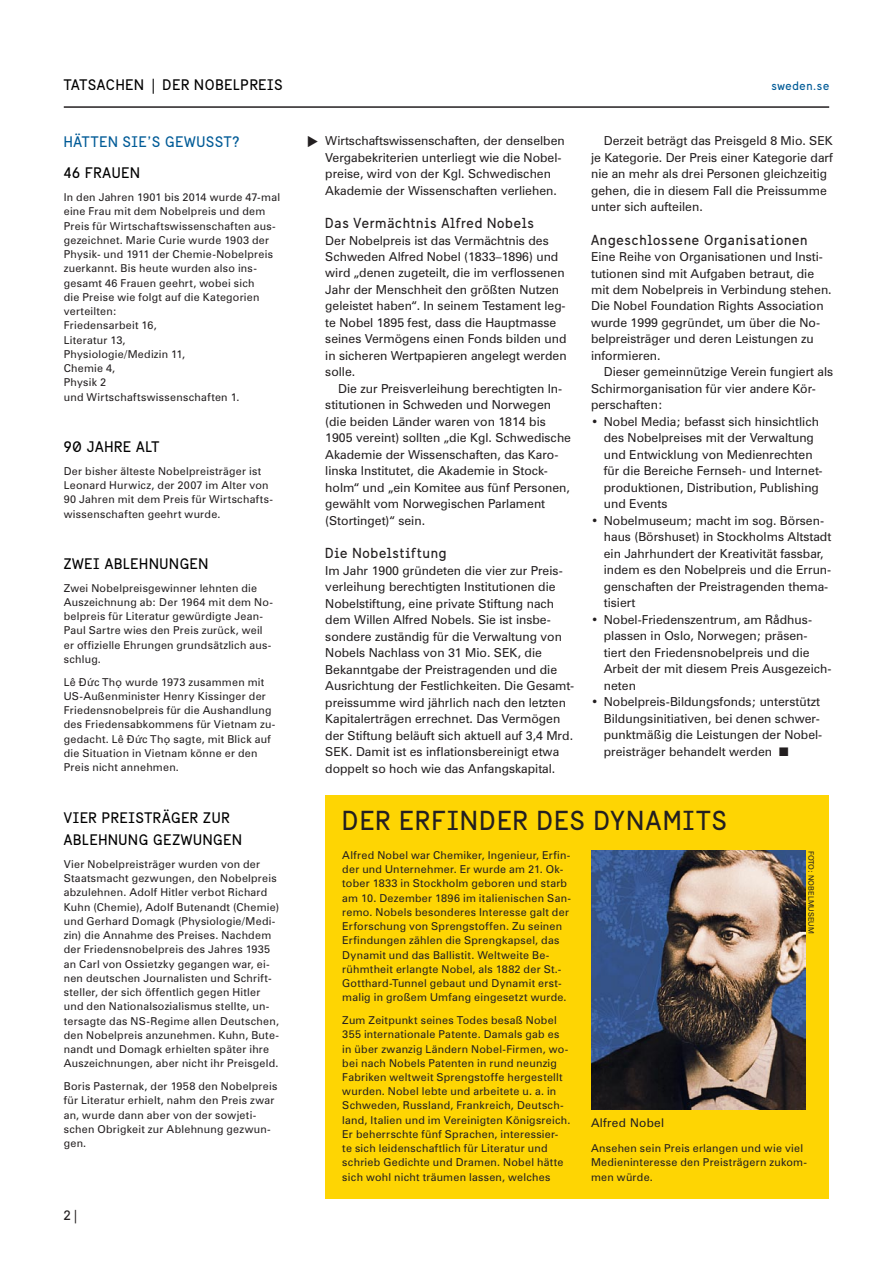
<style>
.page{position:relative;width:893px;height:1263px;background:#fff}
.page>*{position:absolute;margin:0;border:0;box-sizing:border-box;transform-origin:0 0}
.t1{font:27px "Sweden Sans";letter-spacing:.055em;color:#231f20}
.t2{font:15px "Sweden Sans";letter-spacing:.05em;color:#000}
.t3{font:15px "Sweden Sans";letter-spacing:.05em;color:#005b97}
.t4{font:14.25px "Sweden Sans";letter-spacing:.05em;color:#231f20}
.t5{font:13.5px "Sweden Sans";color:#231f20}
.t6{font:12.3px/16.5px "Zurich BT";color:#231f20}
.t7{font:12px "Zurich BT";letter-spacing:.025em;color:#231f20}
.t8{font:12px "Sweden Sans";letter-spacing:.05em;color:#005b97}
.t9{font:10.8px/14.2px "Zurich BT";letter-spacing:.02em;color:#231f20}
.t10{font:7.5px "Zurich BT";color:#231f20}
</style>
<div class="page">
<hr style="left:64px;top:106px;width:765px;height:2px;background:#231f20">
<div style="left:325px;top:795px;width:504px;height:404px;background:#fed503"></div>
<img style="left:591px;top:850px;width:215px;height:260px">
<h2 class="t2" style="left:64px;top:76px;width:220px">Tatsachen | Der Nobelpreis</h2>
<h2 class="t3" style="left:64px;top:133px;width:177px">HÄTTEN SIE ’S GEWUSST?</h2>
<h2 class="t2" style="left:64px;top:164px;width:67px">46 FRAUEN</h2>
<p class="t9" style="left:64px;top:190px;width:218px">In den Jahren 1901 bis 2014 wurde 47-mal eine Frau mit dem Nobelpreis und dem<br>Preis für Wirtschaftswissenschaften aus&shy;gezeichnet. Marie Curie wurde 1903 der<br>Physik- und 1911 der Chemie-Nobelpreis zuerkannt. Bis heute wurden also ins&shy;gesamt 46 Frauen geehrt, wobei sich<br>die Preise wie folgt auf die Kategorien verteilten:<br>Friedensarbeit 16,<br>Literatur 13,<br>Physiologie/Medizin 11,<br>Chemie 4,<br>Physik 2<br>und Wirtschaftswissenschaften 1.</p>
<h2 class="t2" style="left:64px;top:438px;width:42px">90 JAHRE</h2>
<h2 class="t2" style="left:136px;top:438px;width:25px">ALT</h2>
<p class="t9" style="left:64px;top:464px;width:211px">Der bisher älteste Nobelpreisträger ist Leonard Hurwicz, der 2007 im Alter von 90 Jahren mit dem Preis für Wirtschafts&shy;wissenschaften geehrt wurde.</p>
<h2 class="t2" style="left:64px;top:555px;width:51px">ZWEI ABLEHN</h2>
<h2 class="t2" style="left:160px;top:555px;width:40px">UNGEN</h2>
<p class="t9" style="left:64px;top:581px;width:211px">Zwei Nobelpreisgewinner lehnten die Auszeichnung ab: Der 1964 mit dem No&shy;belpreis für Literatur gewürdigte Jean-Paul Sartre wies den Preis zurück, weil er offizielle Ehrungen grundsätzlich aus&shy;schlug.</p>
<p class="t9" style="left:64px;top:675px;width:213px">Lê Đú<sup>,</sup>c Tho. wurde 1973 zusammen mit US-Außenminister Henry Kissinger der Friedensnobelpreis für die Aushandlung des Friedensabkommens für Vietnam zu&shy;gedacht. Lê Đú<sup>,</sup>c Tho. sagte, mit Blick auf die Situation in Vietnam könne er den Preis nicht annehmen.</p>
<h2 class="t2" style="left:64px;top:808px;width:18px">VIER</h2>
<h2 class="t2" style="left:102px;top:808px;width:128px">Preisträg er ZUR</h2>
<h2 class="t2" style="left:64px;top:831px;width:10px">ABLEHN</h2>
<h2 class="t2" style="left:119px;top:831px;width:115px">UNG GEZWUNGEN</h2>
<p class="t9" style="left:64px;top:857px;width:217px">Vier Nobelpreisträger wurden von der Staatsmacht gezwungen, den Nobelpreis abzulehnen. Adolf Hitler verbot Richard Kuhn (Chemie), Adolf Butenandt (Chemie) und Gerhard Domagk (Physiologie/Medi&shy;zin) die Annahme des Preises. Nachdem der Friedensnobelpreis des Jahres 1935 an Carl von Ossietzky gegangen war, ei&shy;nen deutschen Journalisten und Schrift&shy;steller, der sich öffentlich gegen Hitler und den Nationalsozialismus stellte, un&shy;tersagte das NS-Regime allen Deutschen, den Nobelpreis anzunehmen. Kuhn, Bute&shy;nandt und Domagk erhielten später ihre Auszeichnungen, aber nicht ihr Preisgeld.</p>
<p class="t9" style="left:64px;top:1079px;width:215px">Boris Pasternak, der 1958 den Nobelpreis für Literatur erhielt, nahm den Preis zwar an, wurde dann aber von der sowjeti&shy;schen Obrigkeit zur Ablehnung gezwun&shy;gen.</p>
<p class="t5" style="left:64px;top:1207px;width:15px">2 |</p>
<p class="t8" style="left:771px;top:78px;width:59px">sweden.se</p>
<p class="t6" style="left:325px;top:133px;width:241px">Wirtschaftswissenschaften, der denselben Vergabekriterien unterliegt wie die Nobel&shy;preise, wird von der Kgl. Schwedischen Akademie der Wissenschaften verliehen.</p>
<h3 class="t4" style="left:325px;top:214px;width:210px">Das Vermächtnis Alfred Nobels</h3>
<p class="t6" style="left:325px;top:232px;width:243px">Der Nobelpreis ist das Vermächtnis des Schweden Alfred Nobel (1833–1896) und wird „denen zugeteilt, die im verflossenen Jahr der Menschheit den größten Nutzen geleistet haben“. In seinem Testament leg&shy;te Nobel 1895 fest, dass die Hauptmasse seines Vermögens einen Fonds bilden und in sicheren Wertpapieren angelegt werden solle.</p>
<p class="t6" style="left:325px;top:380px;width:247px;text-indent:13px">Die zur Preisverleihung berechtigten In&shy;stitutionen in Schweden und Norwegen (die beiden Länder waren von 1814 bis 1905 vereint) sollten „die Kgl. Schwedische Akademie der Wissenschaften, das Karo&shy;linska Institutet, die Akademie in Stock&shy;holm“ und „ein Komitee aus fünf Personen, gewählt vom Norwegischen Parlament (Stortinget)“ sein.</p>
<h3 class="t4" style="left:325px;top:544px;width:123px">Die Nobelstiftung</h3>
<p class="t6" style="left:325px;top:562px;width:250px">Im Jahr 1900 gründeten die vier zur Preis&shy;verleihung berechtigten Institutionen die Nobelstiftung, eine private Stiftung nach dem Willen Alfred Nobels. Sie ist insbe&shy;sondere zuständig für die Verwaltung von Nobels Nachlass von 31 Mio. SEK, die Bekanntgabe der Preistragenden und die Ausrichtung der Festlichkeiten. Die Gesamt&shy;preissumme wird jährlich nach den letzten Kapitalerträgen errechnet. Das Vermögen der Stiftung beläuft sich aktuell auf 3,4 Mrd.<br>SEK. Damit ist es inflationsbereinigt etwa doppelt so hoch wie das Anfangskapital.</p>
<p class="t6" style="left:591px;top:133px;width:243px;text-indent:13px">Derzeit beträgt das Preisgeld 8 Mio. SEK je Kategorie. Der Preis einer Kategorie darf nie an mehr als drei Personen gleichzeitig gehen, die in diesem Fall die Preissumme unter sich aufteilen.</p>
<h3 class="t4" style="left:591px;top:231px;width:218px">Angeschlossene Organisationen</h3>
<p class="t6" style="left:591px;top:248px;width:242px">Eine Reihe von Organisationen und Insti&shy;tutionen sind mit Aufgaben betraut, die mit dem Nobelpreis in Verbindung stehen.<br>Die Nobel Foundation Rights Association wurde 1999 gegründet, um über die No&shy;belpreisträger und deren Leistungen zu informieren.</p>
<p class="t6" style="left:591px;top:364px;width:244px;text-indent:13px">Dieser gemeinnützige Verein fungiert als<br>Schirmorganisation für vier andere Kör&shy;perschaften:</p>
<p class="t6" style="left:604px;top:413px;width:220px;text-indent:-13px">• Nobel Media; befasst sich hinsichtlich des Nobelpreises mit der Verwaltung und Entwicklung von Medienrechten für die Bereiche Fernseh- und Internet&shy;produktionen, Distribution, Publishing und Events</p>
<p class="t6" style="left:604px;top:512px;width:229px;text-indent:-13px">• Nobelmuseum; macht im sog. Börsen&shy;haus (Börshuset) in Stockholms Altstadt ein Jahrhundert der Kreativität fassbar, indem es den Nobelpreis und die Errun&shy;genschaften der Preistragenden thema&shy;tisiert</p>
<p class="t6" style="left:604px;top:611px;width:229px;text-indent:-13px">• Nobel-Friedenszentrum, am Rådhus&shy;plassen in Oslo, Norwegen; präsen&shy;tiert den Friedensnobelpreis und die<br>Arbeit der mit diesem Preis Ausgezeich&shy;neten</p>
<p class="t6" style="left:604px;top:694px;width:220px;text-indent:-13px">• Nobelpreis-Bildungsfonds; unterstützt Bildungsinitiativen, bei denen schwer&shy;punktmäßig die Leistungen der Nobel&shy;preisträger behandelt werden ■</p>
<h1 class="t1" style="left:342px;top:805px;width:384px">DER ERFIN DER DES DYNAMITS</h1>
<p class="t9" style="left:342px;top:848px;width:230px">Alfred Nobel war Chemiker, Ingenieur, Erfin&shy;der und Unternehmer. Er wurde am 21. Ok&shy;tober 1833 in Stockholm geboren und starb am 10. Dezember 1896 im italienischen San&shy;remo. Nobels besonderes Interesse galt der Erforschung von Sprengstoffen. Zu seinen Erfindungen zählen die Sprengkapsel, das Dynamit und das Ballistit. Weltweite Be&shy;rühmtheit erlangte Nobel, als 1882 der St.- Gotthard-Tunnel gebaut und Dynamit erst&shy;malig in großem Umfang eingesetzt wurde.</p>
<p class="t9" style="left:342px;top:1013px;width:230px">Zum Zeitpunkt seines Todes besaß Nobel 355 internationale Patente. Damals gab es in über zwanzig Ländern Nobel-Firmen, wo&shy;bei nach Nobels Patenten in rund neunzig Fabriken weltweit Sprengstoffe hergestellt wurden. Nobel lebte und arbeitete u. a. in Schweden, Russland, Frankreich, Deutsch&shy;land, Italien und im Vereinigten Königsreich.<br>Er beherrschte fünf Sprachen, interessier&shy;te sich leidenschaftlich für Literatur und schrieb Gedichte und Dramen. Nobel hätte sich wohl nicht träumen lassen, welches</p>
<p class="t7" style="left:591px;top:1115px;width:75px">Alfred Nobel</p>
<p class="t10" style="left:816px;top:850px;width:85px;rotate:90deg">FOTO: NOBELMUSEUM</p>
<p class="t9" style="left:591px;top:1141px;width:218px">Ansehen sein Preis erlangen und wie viel<br>Medieninteresse den Preisträgern zukom&shy;men würde.</p>
</div>
